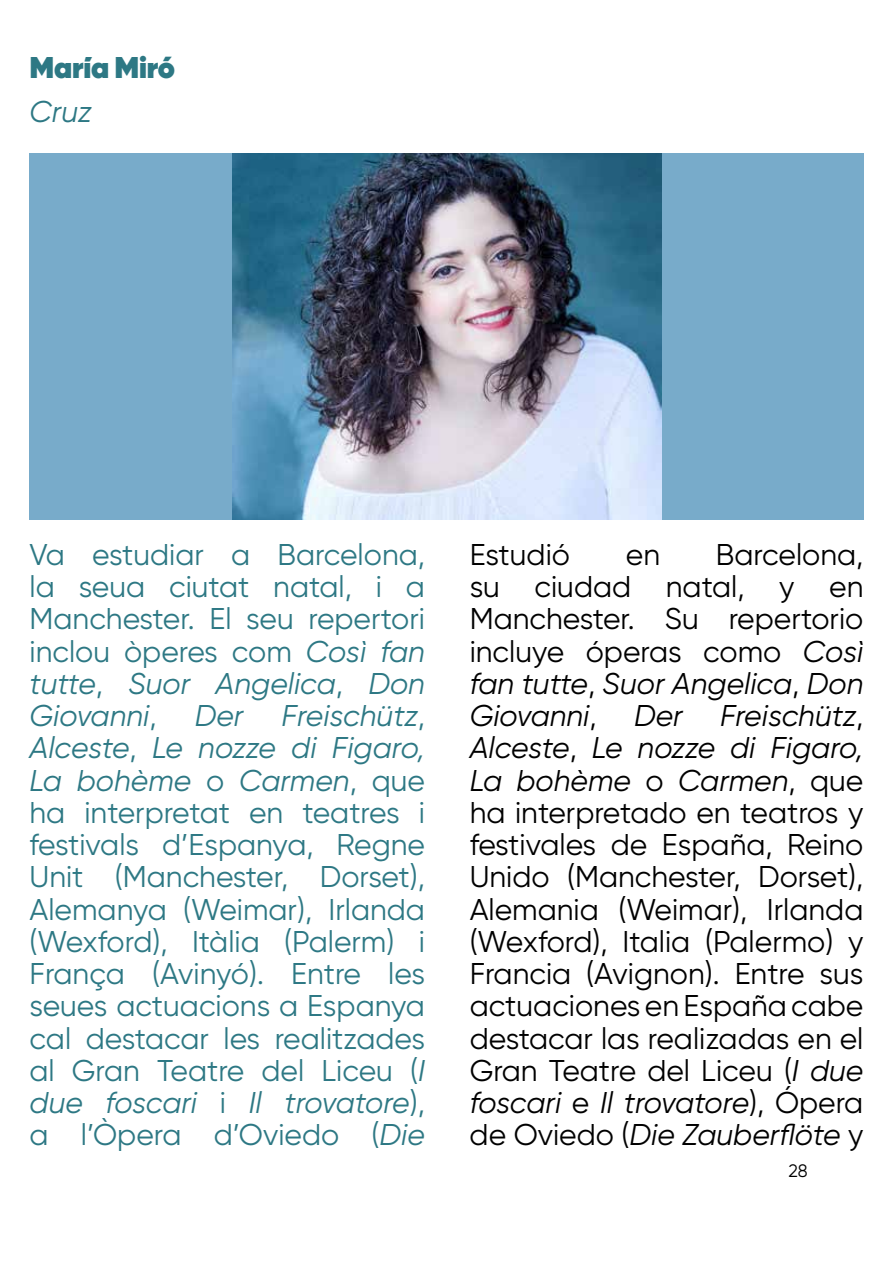
<style>
.page{position:relative;width:893px;height:1263px;background:#fff}
.page>*{position:absolute;margin:0;border:0;box-sizing:border-box;transform-origin:0 0}
.t1{font:30px/32.2px "Gilroy";color:#000;text-align:justify}
.t2{font:30px/32.2px "Gilroy";color:#2d7884;text-align:justify}
.t3{font:800 30px "Gilroy";letter-spacing:-.01em;color:#2d7884}
.t4{font:italic 30px "Gilroy";color:#2d7884}
.t5{font:18px "Gilroy";color:#000}
.s1{font-style:italic}
</style>
<div class="page">
<div style="left:30px;top:153px;width:834px;height:366px;background:#78abca"></div>
<img style="left:232px;top:153px;width:429px;height:366px">
<p class="t3" style="left:30px;top:48px;width:147px">María Miró</p>
<p class="t4" style="left:30px;top:93px;width:64px">Cruz</p>
<p class="t2" style="left:30px;top:538px;width:397px">Va estudiar a Barcelona, la seua ciutat natal, i a Manchester. El seu repertori inclou òperes com <span class="s1">Così fan tutte</span>, <span class="s1">Suor Angelica</span>, <span class="s1">Don Giovanni</span>,</p>
<p class="t2" style="left:30px;top:699px;width:397px;text-indent:252px"><span class="s1">Freischütz</span>, <span class="s1">Alceste</span>, <span class="s1">Le nozze di Figaro, La bohème</span> o <span class="s1">Carmen</span>, que ha interpretat en teatres i festivals d’Espanya, Regne Unit (Manchester, Dorset), Alemanya (Weimar), Irlanda (Wexford), Itàlia (Palerm) i França (Avinyó). Entre les seues actuacions a Espanya cal destacar les realitzades al Gran Teatre del Liceu (<span class="s1">I due foscari</span> i <span class="s1">Il trovatore</span>), a l’Òpera d’Oviedo (<span class="s1">Die</span></p>
<p class="t4" style="left:195px;top:697px;width:50px">Der</p>
<p class="t1" style="left:470px;top:538px;width:395px;text-indent:246px">Barcelona, su ciudad natal, y en Manchester. Su repertorio incluye óperas como <span class="s1">Così fan tutte</span>, <span class="s1">Suor Angelica</span>, <span class="s1">Don Giovanni</span>, <span class="s1">Der Freischütz</span>, <span class="s1">Alceste</span>, <span class="s1">Le nozze di Figaro, La bohème</span> o <span class="s1">Carmen</span>, que ha interpretado en teatros y festivales de España, Reino Unido (Manchester, Dorset), Alemania (Weimar), Irlanda (Wexford), Italia (Palermo) y Francia (Avignon). Entre sus actuaciones en España cabe destacar las realizadas en el Gran Teatre del Liceu (<span class="s1">I due foscari</span> e <span class="s1">Il trovatore</span>), Ópera de Oviedo (<span class="s1">Die Zauberflöte</span> y</p>
<p class="t1" style="left:470px;top:538px;width:102px">Estudió</p>
<p class="t1" style="left:626px;top:538px;width:36px">en</p>
<p class="t5" style="left:788px;top:1159px;width:21px">28</p>
</div>
